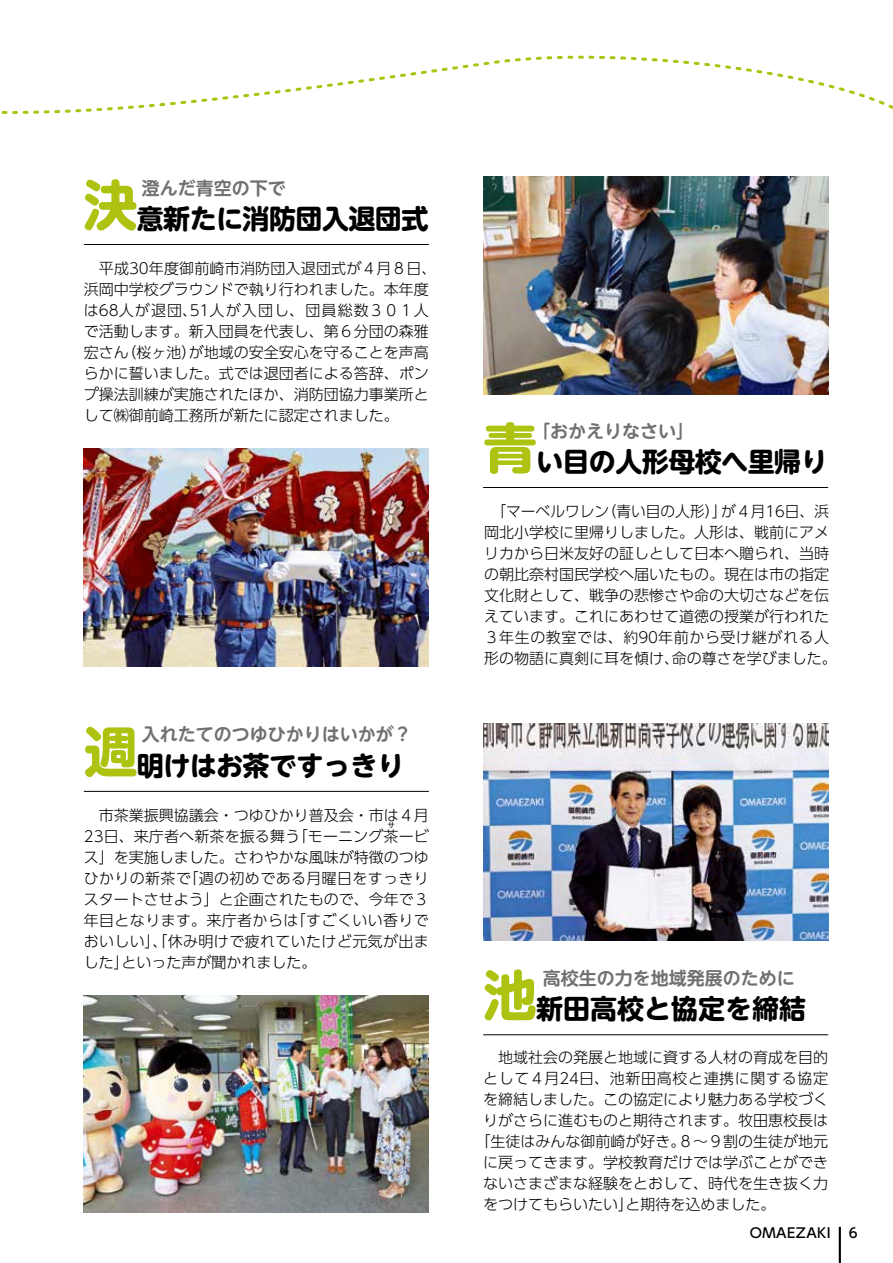
<style>
.page{position:relative;width:893px;height:1263px;background:#fff}
.page>*{position:absolute;margin:0;border:0;box-sizing:border-box;transform-origin:0 0}
.t1{font:700 27px "UD Shin M Go Pro";letter-spacing:-.02em;color:#000}
.t2{font:700 27px "UD Shin M Go Pro";color:#000}
.t3{font:700 18px "UD Shin M Go Pro De";color:#727171}
.t4{font:300 15px/21px "UD Shin Go Pro";color:#000;text-align:center}
.t5{font:300 15px "UD Shin Go Pro";letter-spacing:.04em;color:#000}
.t6{font:500 13.5px "UD Shin Go Pro";letter-spacing:.035em;color:#000}
.t7{font:300 7.5px "UD Shin Go Pro";color:#000}
.s1{font-size:54px;color:#aec311}
</style>
<div class="page">
<hr style="left:483px;top:487px;width:345px;height:1px;background:#000">
<img style="left:483px;top:177px;width:345px;height:217px">
<hr style="left:84px;top:244px;width:345px;height:1px;background:#000">
<img style="left:84px;top:448px;width:345px;height:218px">
<hr style="left:84px;top:791px;width:345px;height:1px;background:#000">
<img style="left:84px;top:995px;width:345px;height:218px">
<img style="left:483px;top:723px;width:345px;height:218px">
<hr style="left:483px;top:1034px;width:345px;height:1px;background:#000">
<hr style="left:839px;top:1227px;width:2px;height:36px;background:#000">
<svg style="left:1px;top:55px;width:892px;height:59px"></svg>
<h1 class="t1" style="left:84px;top:196px;width:346px"><span class="s1">決</span>意新たに消防団入退団式</h1>
<p class="t3" style="left:142px;top:173px;width:145px">澄んだ青空の下で</p>
<p class="t4" style="left:84px;top:257px;width:354px;text-align:left;text-indent:15px">平成30年度御前崎市消防団入退団式が４月８日、浜岡中学校グラウンドで執り行われました。本年度は68人が退団、51人が入団し、団員総数３０１人で活動します。新入団員を代表し、第６分団の森雅宏さん（桜ヶ池）が地域の安全安心を守ることを声高らかに誓いました。式では退団者による答辞、ポンプ操法訓練が実施されたほか、消防団協力事業所として㈱御前崎工務所が新たに認定されました。</p>
<p class="t3" style="left:142px;top:720px;width:271px">入れたてのつゆひかりはいかが？</p>
<h1 class="t2" style="left:84px;top:743px;width:322px"><span class="s1">週</span>明けはお茶ですっきり</h1>
<p class="t4" style="left:84px;top:804px;width:347px;text-align:right">市茶業振興協議会・つゆひかり普及会・市は４月<br>23日、来庁者へ新茶を振る舞う「モーニング茶ービ</p>
<p class="t7" style="left:387px;top:819px;width:9px">サ</p>
<p class="t4" style="left:84px;top:846px;width:347px;text-align:justify">ス」を実施しました。さわやかな風味が特徴のつゆひかりの新茶で「週の初めである月曜日をすっきりスタートさせよう」と企画されたもので、今年で３年目となります。来庁者からは「すごくいい香りでおいしい」、「休み明けで疲れていたけど元気が出ました」といった声が聞かれました。</p>
<h1 class="t1" style="left:483px;top:439px;width:346px"><span class="s1">青</span>い目の人形母校へ里帰り</h1>
<p class="t3" style="left:532px;top:416px;width:163px">「おかえりなさい」</p>
<p class="t4" style="left:484px;top:500px;width:354px">「マーベルワレン（青い目の人形）」が４月16日、浜岡北小学校に里帰りしました。人形は、戦前にアメリカから日米友好の証しとして日本へ贈られ、当時の朝比奈村国民学校へ届いたもの。現在は市の指定文化財として、戦争の悲惨さや命の大切さなどを伝えています。これにあわせて道徳の授業が行われた<br>３年生の教室では、約90年前から受け継がれる人形の物語に真剣に耳を傾け、命の尊さを学びました。</p>
<h1 class="t2" style="left:483px;top:987px;width:324px"><span class="s1">池</span>新田高校と協定を締結</h1>
<p class="t4" style="left:498px;top:1046px;width:331px">地域社会の発展と地域に資する人材の育成を目的</p>
<p class="t5" style="left:483px;top:1066px;width:346px">として４月24日、池新田高校と連携に関する協定</p>
<p class="t4" style="left:483px;top:1088px;width:346px">を締結しました。この協定により魅力ある学校づく</p>
<p class="t4" style="left:483px;top:1109px;width:346px">りがさらに進むものと期待されます。牧田恵校長は</p>
<p class="t4" style="left:476px;top:1130px;width:354px">「生徒はみんな御前崎が好き。８～９割の生徒が地元</p>
<p class="t4" style="left:483px;top:1151px;width:346px">に戻ってきます。学校教育だけでは学ぶことができ</p>
<p class="t4" style="left:483px;top:1172px;width:346px">ないさまざまな経験をとおして、時代を生き抜く力</p>
<p class="t4" style="left:483px;top:1193px;width:294px">をつけてもらいたい」と期待を込めました。</p>
<p class="t3" style="left:543px;top:964px;width:253px">高校生の力を地域発展のために</p>
<p class="t6" style="left:750px;top:1221px;width:83px">OMAEZAKI</p>
<p class="t6" style="left:849px;top:1221px;width:10px">6</p>
</div>
